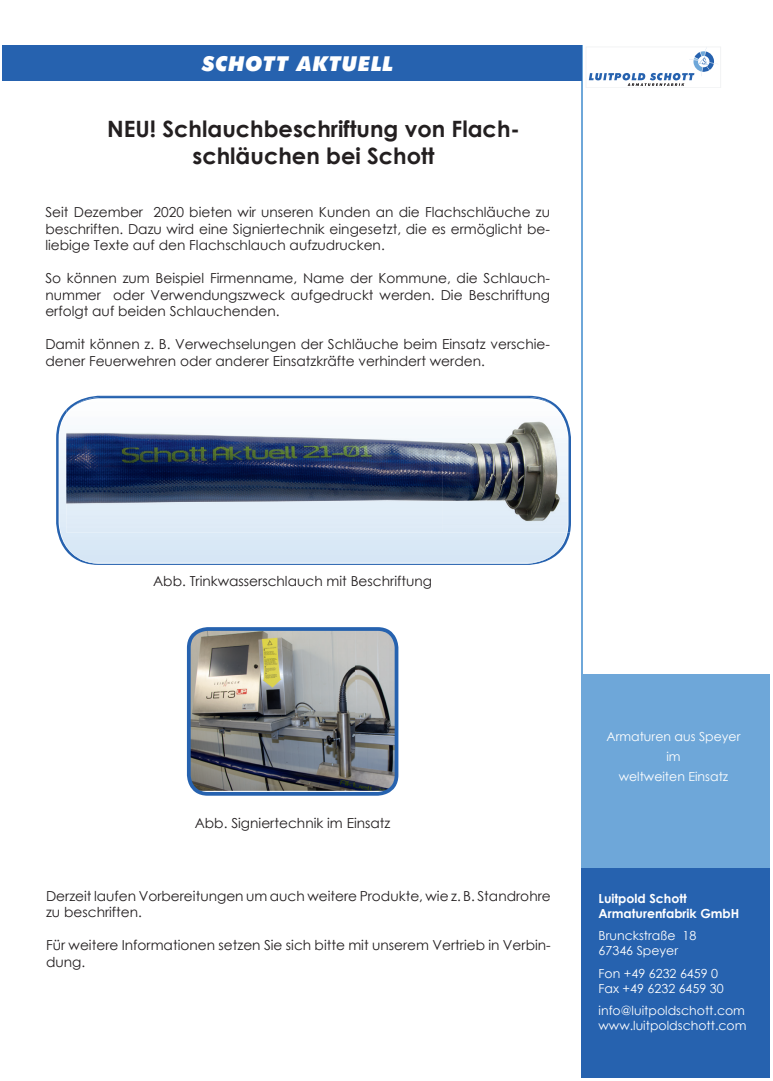
<style>
.page{position:relative;width:773px;height:1081px;background:#fff}
.page>*{position:absolute;margin:0;border:0;box-sizing:border-box;transform-origin:0 0}
.t1{font:700 22.5px/27px "Century Gothic";color:#231f20;text-align:center}
.t2{font:italic 800 22.5px "Tw Cen MT Std";color:#fff}
.t3{font:13.75px/16.5px "Century Gothic";color:#231f20}
.t4{font:12.5px/15px "Century Gothic";color:#fff}
.t5{font:700 12.5px/15px "Century Gothic";color:#fff}
</style>
<div class="page">
<hr style="left:581px;top:45px;width:1px;height:631px;background:#6ea7d9">
<div style="left:2px;top:45px;width:580px;height:36px;background:#2662af"></div>
<div style="left:581px;top:674px;width:188px;height:195px;background:#6ea7d9"></div>
<div style="left:581px;top:868px;width:188px;height:209px;background:#2662af"></div>
<svg style="left:588px;top:49px;width:128px;height:37px"></svg>
<div style="left:585px;top:47px;width:135px;height:41px;border:1px solid #f2f3f4"></div>
<svg style="left:56px;top:396px;width:514px;height:169px"></svg>
<svg style="left:59px;top:414px;width:507px;height:148px;background:#d9e8f5"></svg>
<img style="left:72px;top:552px;width:484px;height:12px">
<img style="left:71px;top:397px;width:484px;height:10px">
<img style="left:567px;top:407px;width:4px;height:125px">
<svg style="left:66px;top:398px;width:488px;height:9px"></svg>
<img style="left:66px;top:407px;width:501px;height:125px">
<img style="left:187px;top:627px;width:211px;height:169px">
<h1 class="t2" style="left:201px;top:51px;width:193px">SCHOTT AKTUELL</h1>
<h1 class="t1" style="left:107px;top:115px;width:414px">NEU! Schlauchbeschriftung von Flach&shy;schläuchen bei Schott</h1>
<p class="t3" style="left:45px;top:204px;width:506px;text-align:justify">Seit Dezember 2020 bieten wir unseren Kunden an die Flachschläuche zu beschriften. Dazu wird eine Signiertechnik eingesetzt, die es ermöglicht be&shy;liebige Texte auf den Flachschlauch aufzudrucken.</p>
<p class="t3" style="left:45px;top:270px;width:506px;text-align:justify">So können zum Beispiel Firmenname, Name der Kommune, die Schlauch&shy;nummer oder Verwendungszweck aufgedruckt werden. Die Beschriftung erfolgt auf beiden Schlauchenden.</p>
<p class="t3" style="left:45px;top:336px;width:506px">Damit können z. B. Verwechselungen der Schläuche beim Einsatz verschie&shy;dener Feuerwehren oder anderer Einsatzkräfte verhindert werden.</p>
<p class="t3" style="left:153px;top:572px;width:280px">Abb. Trinkwasserschlauch mit Beschriftung</p>
<p class="t3" style="left:195px;top:814px;width:197px">Abb. Signiertechnik im Einsatz</p>
<p class="t3" style="left:46px;top:887px;width:506px">Derzeit laufen Vorbereitungen um auch weitere Produkte, wie z. B. Standrohre zu beschriften.</p>
<p class="t3" style="left:46px;top:936px;width:506px">Für weitere Informationen setzen Sie sich bitte mit unserem Vertrieb in Verbin&shy;dung.</p>
<p class="t4" style="left:606px;top:726px;width:136px;line-height:20px;text-align:center">Armaturen aus Speyer im<br>weltweiten Einsatz</p>
<p class="t5" style="left:598px;top:890px;width:142px">Luitpold Schott<br>Armaturenfabrik GmbH</p>
<p class="t4" style="left:598px;top:928px;width:99px">Brunckstraße 18<br>67346 Speyer</p>
<p class="t4" style="left:598px;top:965px;width:127px">Fon +49 6232 6459 0<br>Fax +49 6232 6459 30</p>
<p class="t4" style="left:598px;top:1003px;width:149px">info@luitpoldschott.com www.luitpoldschott.com</p>
</div>
